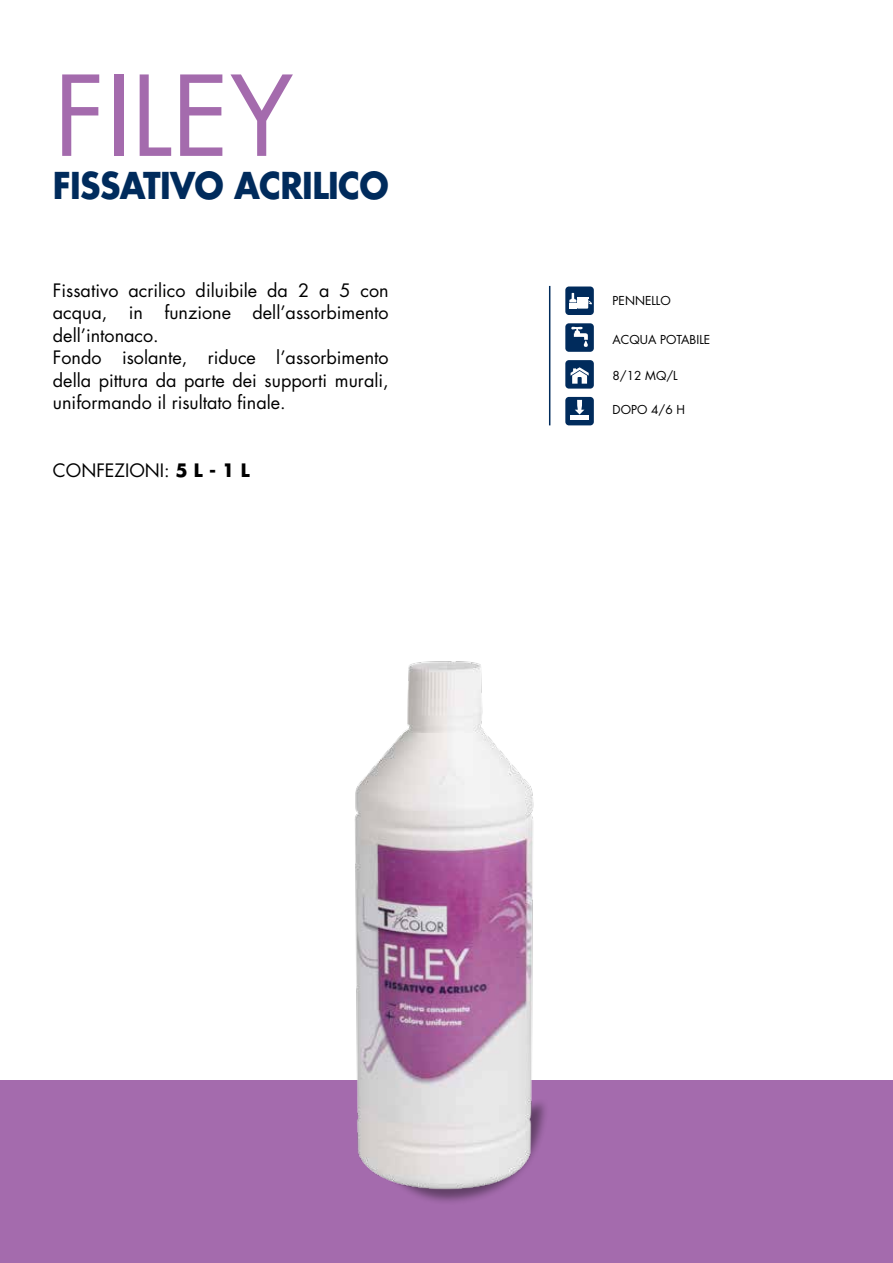
<style>
.page{position:relative;width:893px;height:1263px;background:#fff}
.page>*{position:absolute;margin:0;border:0;box-sizing:border-box;transform-origin:0 0}
.t1{font:108px "Futura";color:#a46bad}
.t2{font:700 36px "Futura";letter-spacing:-.02em;color:#002b5c;scale:.92 1}
.t3{font:18px/22.5px "Futura";color:#000}
.t4{font:12px "Futura";color:#000}
.s1{font-weight:700}
</style>
<div class="page">
<div style="left:0;top:1080px;width:893px;height:183px;background:#a46bad"></div>
<div style="left:362px;top:1097px;width:187px;height:109px;background:#000;opacity:.4"></div>
<img style="left:354px;top:661px;width:195px;height:531px">
<div style="left:565px;top:286px;width:29px;height:29px;background:#002b5c;border-radius:4px"></div>
<svg style="left:569px;top:293px;width:23px;height:15px"></svg>
<div style="left:565px;top:323px;width:29px;height:29px;background:#002b5c;border-radius:4px"></div>
<svg style="left:571px;top:326px;width:17px;height:21px"></svg>
<div style="left:565px;top:397px;width:29px;height:28px;background:#002b5c;border-radius:4px"></div>
<hr style="left:570px;top:416px;width:19px;height:4px;background:#fff">
<svg style="left:575px;top:400px;width:9px;height:14px"></svg>
<div style="left:565px;top:360px;width:29px;height:29px;background:#002b5c;border-radius:4px"></div>
<svg style="left:571px;top:367px;width:18px;height:17px"></svg>
<hr style="left:549px;top:286px;width:1px;height:139px;background:#002b5c">
<h1 class="t1" style="left:54px;top:47px;width:241px">FILEY</h1>
<h2 class="t2" style="left:53px;top:161px;width:366px">FISSATIVO ACRILICO</h2>
<p class="t3" style="left:53px;top:279px;width:337px">Fissativo acrilico diluibile da 2 a 5 con acqua, in funzione dell’assorbimento dell’intonaco.<br>Fondo isolante, riduce l’assorbimento della pittura da parte dei supporti murali, uniformando il risultato finale.</p>
<p class="t3" style="left:53px;top:459px;width:198px">CONFEZIONI: <span class="s1">5 L - 1 L</span></p>
<p class="t4" style="left:612px;top:293px;width:60px">PENNELLO</p>
<p class="t4" style="left:612px;top:332px;width:97px">ACQUA POTABILE</p>
<p class="t4" style="left:612px;top:368px;width:67px">8/12 MQ/L</p>
<p class="t4" style="left:612px;top:402px;width:74px">DOPO 4/6 H</p>
</div>
